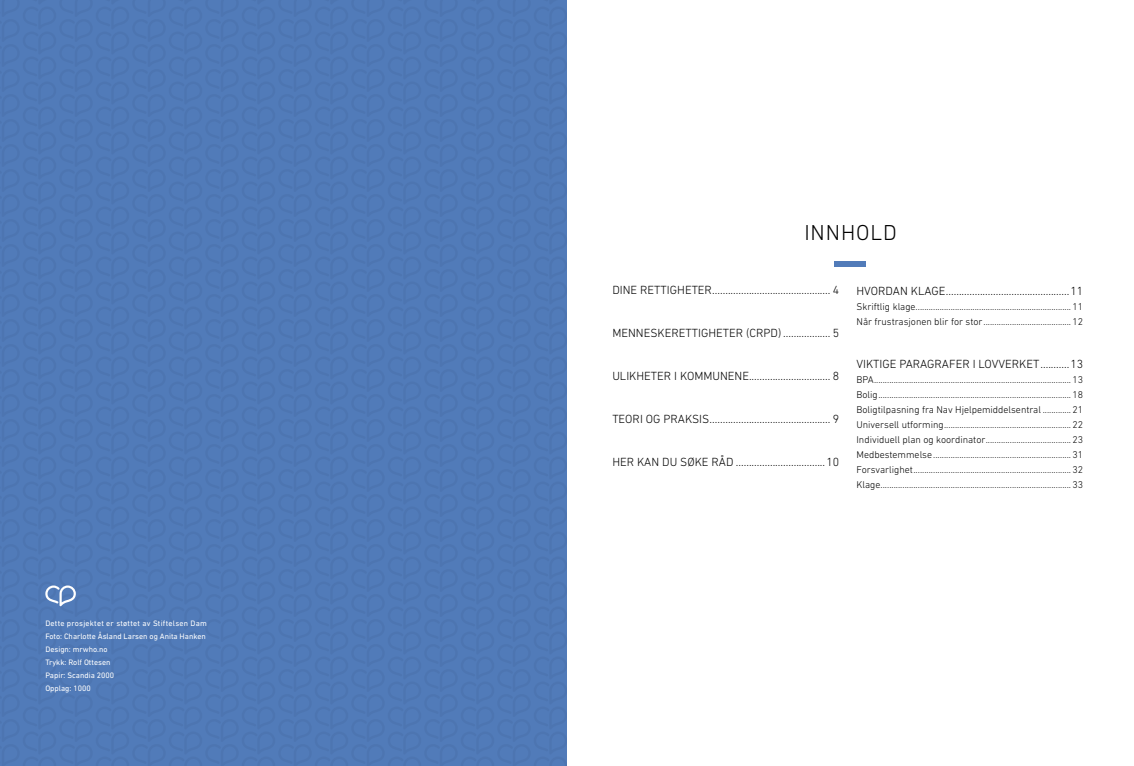
<style>
.page{position:relative;width:1134px;height:766px;background:#fff}
.page>*{position:absolute;margin:0;border:0;box-sizing:border-box;transform-origin:0 0}
.t1{font:300 22px "DIN Next LT Pro";letter-spacing:.04em;color:#000}
.t2{font:300 12px "DIN Next LT Pro";color:#000}
.t3{font:300 10px/15px "DIN Next LT Pro";color:#000}
.t4{font:8px/13px "DIN Next LT Pro";color:#fff}
</style>
<div class="page">
<div style="left:835px;top:261px;width:31px;height:5px;background:#517bb9"></div>
<div style="left:0;top:0;width:567px;height:765px;background:#517bb9"></div>
<svg style="left:45px;top:585px;width:31px;height:21px"></svg>
<p class="t4" style="left:45px;top:616px;width:163px">Dette prosjektet er støttet av Stiftelsen Dam<br>Foto: Charlotte Åsland Larsen og Anita Hanken<br>Design: mrwho.no<br>Trykk: Rolf Ottesen<br>Papir: Scandia 2000<br>Opplag: 1000</p>
<h1 class="t1" style="left:804px;top:220px;width:94px">INNHOLD</h1>
<p class="t2" style="left:612px;top:283px;width:228px">DINE RETTIGHETER............................................. 4</p>
<p class="t2" style="left:612px;top:326px;width:228px">MENNESKERETTIGHETER (CRPD) .................. 5</p>
<p class="t2" style="left:612px;top:369px;width:228px">ULIKHETER I KOMMUNENE............................... 8</p>
<p class="t2" style="left:612px;top:412px;width:228px">TEORI OG PRAKSIS.............................................. 9</p>
<p class="t2" style="left:612px;top:455px;width:228px">HER KAN DU SØKE RÅD ..................................10</p>
<p class="t2" style="left:856px;top:283px;width:228px">HVORDAN KLAGE...............................................11</p>
<p class="t3" style="left:856px;top:298px;width:228px">Skriftlig klage....................................................................... 11<br>Når frustrasjonen blir for stor........................................ 12</p>
<p class="t2" style="left:856px;top:356px;width:228px">VIKTIGE PARAGRAFER I LOVVERKET...........13</p>
<p class="t3" style="left:856px;top:371px;width:228px;text-align:justify">BPA.......................................................................................... 13<br>Bolig........................................................................................ 18<br>Boligtilpasning fra Nav Hjelpemiddelsentral ............. 21<br>Universell utforming.......................................................... 22<br>Individuell plan og koordinator....................................... 23<br>Medbestemmelse............................................................... 31<br>Forsvarlighet........................................................................ 32<br>Klage....................................................................................... 33</p>
</div>
